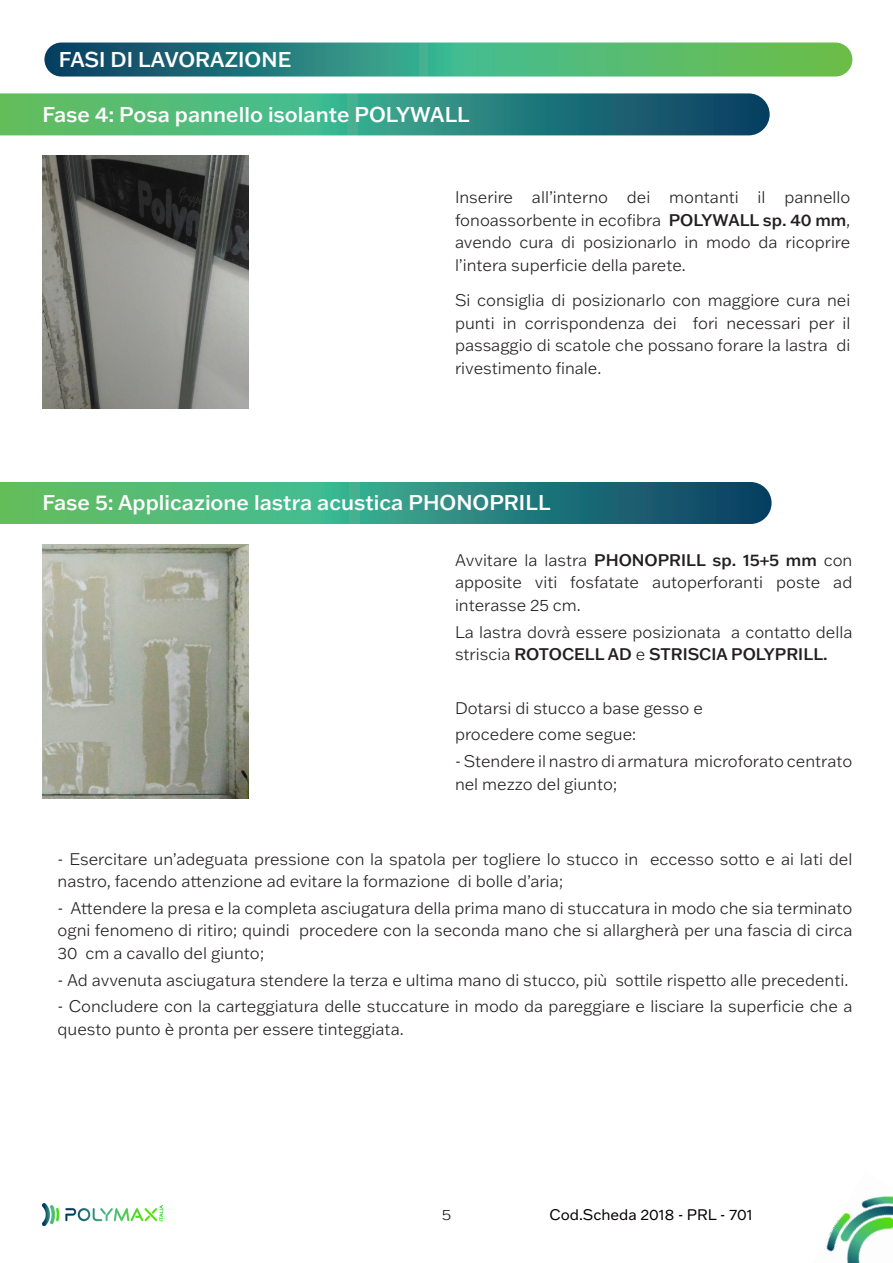
<style>
.page{position:relative;width:893px;height:1263px;background:#fff}
.page>*{position:absolute;margin:0;border:0;box-sizing:border-box;transform-origin:0 0}
.fase-schema-posa{font:500 21px "Franklin Gothic ATF";color:#fff}
.TITOLI_paragrafi{font:500 21px "Franklin Gothic ATF";color:#fff}
.PARAGRAFO_DI_TESTO{font:300 16.5px/22.5px "Franklin Gothic ATF";color:#231f20;text-align:justify}
.t1{font:15px "Franklin Gothic ATF";color:#050003}
.t2{font:300 15px "Franklin Gothic ATF";color:#231f20;scale:1.1 1}
.s1{font-weight:500}
</style>
<div class="page">
<img style="left:826px;top:1196px;width:67px;height:67px">
<img style="left:854px;top:1198px;width:39px;height:65px">
<img style="left:43px;top:1204px;width:119px;height:21px">
<svg style="left:44px;top:43px;width:808px;height:34px;background:#409a75"></svg>
<img style="left:43px;top:545px;width:206px;height:253px">
<svg style="left:0;top:482px;width:772px;height:42px;background:#389579"></svg>
<svg style="left:0;top:93px;width:770px;height:42px;background:#3a967a"></svg>
<img style="left:43px;top:156px;width:206px;height:253px">
<p class="TITOLI_paragrafi" style="left:59px;top:46px;width:234px">FASI DI LAVORAZIONE</p>
<p class="fase-schema-posa" style="left:43px;top:101px;width:429px">Fase 4: Posa pannello isolante POLYWALL</p>
<p class="PARAGRAFO_DI_TESTO" style="left:455px;top:186px;width:397px">Inserire all’interno dei montanti il pannello fonoassorbente in ecofibra <span class="s1">POLYWALL sp. 40 mm</span>, avendo cura di posizionarlo in modo da ricoprire l’intera superficie della parete.</p>
<p class="PARAGRAFO_DI_TESTO" style="left:455px;top:289px;width:397px">Si consiglia di posizionarlo con maggiore cura nei punti in corrispondenza dei fori necessari per il passaggio di scatole che possano forare la lastra di rivestimento finale.</p>
<p class="fase-schema-posa" style="left:43px;top:489px;width:510px">Fase 5: Applicazione lastra acustica PHONOPRILL</p>
<p class="PARAGRAFO_DI_TESTO" style="left:455px;top:548px;width:399px">Avvitare la lastra <span class="s1">PHONOPRILL sp. 15+5 mm</span> con apposite viti fosfatate autoperforanti poste ad interasse 25 cm.</p>
<p class="PARAGRAFO_DI_TESTO" style="left:455px;top:620px;width:399px">La lastra dovrà essere posizionata a contatto della striscia <span class="s1">ROTOCELL AD</span> e <span class="s1">STRISCIA POLYPRILL.</span></p>
<p class="PARAGRAFO_DI_TESTO" style="left:455px;top:696px;width:249px">Dotarsi di stucco a base gesso e</p>
<p class="PARAGRAFO_DI_TESTO" style="left:455px;top:723px;width:183px">procedere come segue:</p>
<p class="PARAGRAFO_DI_TESTO" style="left:455px;top:749px;width:399px">- Stendere il nastro di armatura microforato centrato nel mezzo del giunto;</p>
<p class="PARAGRAFO_DI_TESTO" style="left:58px;top:847px;width:796px">- Esercitare un’adeguata pressione con la spatola per togliere lo stucco in eccesso sotto e ai lati del nastro, facendo attenzione ad evitare la formazione di bolle d’aria;</p>
<p class="PARAGRAFO_DI_TESTO" style="left:58px;top:896px;width:796px">- Attendere la presa e la completa asciugatura della prima mano di stuccatura in modo che sia terminato ogni fenomeno di ritiro; quindi procedere con la seconda mano che si allargherà per una fascia di circa 30 cm a cavallo del giunto;</p>
<p class="PARAGRAFO_DI_TESTO" style="left:58px;top:968px;width:792px">- Ad avvenuta asciugatura stendere la terza e ultima mano di stucco, più sottile rispetto alle precedenti.</p>
<p class="PARAGRAFO_DI_TESTO" style="left:58px;top:995px;width:796px">- Concludere con la carteggiatura delle stuccature in modo da pareggiare e lisciare la superficie che a questo punto è pronta per essere tinteggiata.</p>
<p class="t2" style="left:442px;top:1204px;width:10px">5</p>
<p class="t1" style="left:550px;top:1205px;width:205px">Cod.Scheda 2018 - PRL - 701</p>
</div>
